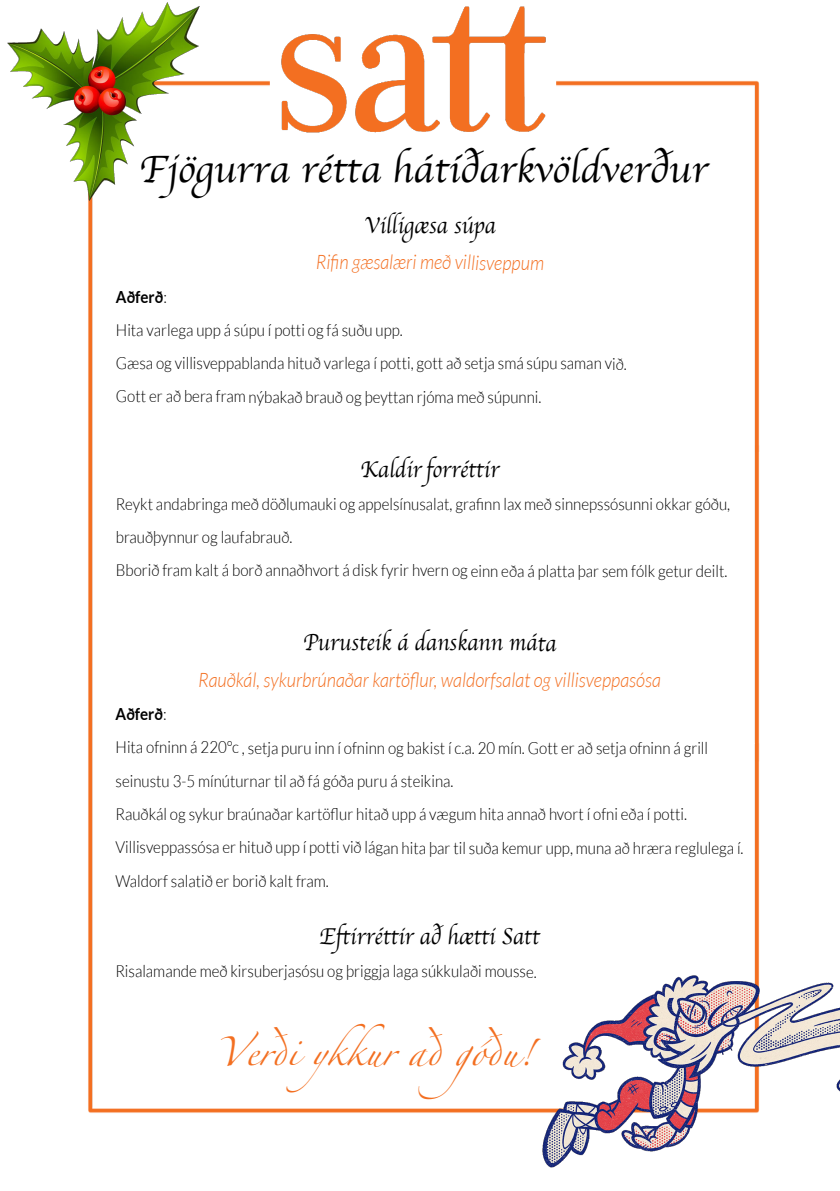
<style>
.page{position:relative;width:840px;height:1191px;background:#fff}
.page>*{position:absolute;margin:0;border:0;box-sizing:border-box;transform-origin:0 0}
.t1{font:39.8px "Apple Chancery";color:#000}
.t2{font:26px "Zapfino";color:#f36f21}
.t3{font:24px "Apple Chancery";color:#000;scale:.91 1}
.t4{font:italic 300 20px "Lato";color:#f36f21;scale:.91 1}
.t5{font:300 16.6px/33.4px "Lato";color:#000;scale:.91 1}
.s1{font-weight:700}
</style>
<div class="page">
<img style="left:88px;top:80px;width:672px;height:1033px">
<img style="left:281px;top:6px;width:265px;height:126px">
<img style="left:8px;top:3px;width:191px;height:198px">
<img style="left:542px;top:975px;width:298px;height:193px">
<h1 class="t1" style="left:139px;top:151px;width:570px">Fjögurra rétta hátíðarkvöldverður</h1>
<h3 class="t3" style="left:364px;top:214px;width:146px">Villigæsa súpa</h3>
<p class="t4" style="left:316px;top:253px;width:252px">Rifin gæsalæri með villisveppum</p>
<p class="t5" style="left:116px;top:281px;width:563px"><span class="s1">Aðferð</span>:<br>Hita varlega upp á súpu í potti og fá suðu upp.<br>Gæsa og villisveppablanda hituð varlega í potti, gott að setja smá súpu saman við.<br>Gott er að bera fram nýbakað brauð og þeyttan rjóma með súpunni.</p>
<h3 class="t3" style="left:360px;top:458px;width:154px">Kaldir forréttir</h3>
<p class="t5" style="left:116px;top:488px;width:676px">Reykt andabringa með döðlumauki og appelsínusalat, grafinn lax með sinnepssósunni okkar góðu, brauðþynnur og laufabrauð.<br>Bborið fram kalt á borð annaðhvort á disk fyrir hvern og einn eða á platta þar sem fólk getur deilt.</p>
<h3 class="t3" style="left:303px;top:631px;width:280px">Purusteik á danskann máta</h3>
<p class="t4" style="left:198px;top:671px;width:510px">Rauðkál, sykurbrúnaðar kartöflur, waldorfsalat og villisveppasósa</p>
<p class="t5" style="left:115px;top:698px;width:691px"><span class="s1">Aðferð</span>:<br>Hita ofninn á 220°c , setja puru inn í ofninn og bakist í c.a. 20 mín. Gott er að setja ofninn á grill seinustu 3-5 mínúturnar til að fá góða puru á steikina.<br>Rauðkál og sykur braúnaðar kartöflur hitað upp á vægum hita annað hvort í ofni eða í potti.<br>Villisveppassósa er hituð upp í potti við lágan hita þar til suða kemur upp, muna að hræra reglulega í.<br>Waldorf salatið er borið kalt fram.</p>
<h3 class="t3" style="left:319px;top:925px;width:243px">Eftirréttir að hætti Satt</h3>
<p class="t5" style="left:115px;top:955px;width:464px">Risalamande með kirsuberjasósu og þriggja laga súkkulaði mousse.</p>
<h2 class="t2" style="left:217px;top:1041px;width:317px">Verði ykkur að góðu!</h2>
</div>
